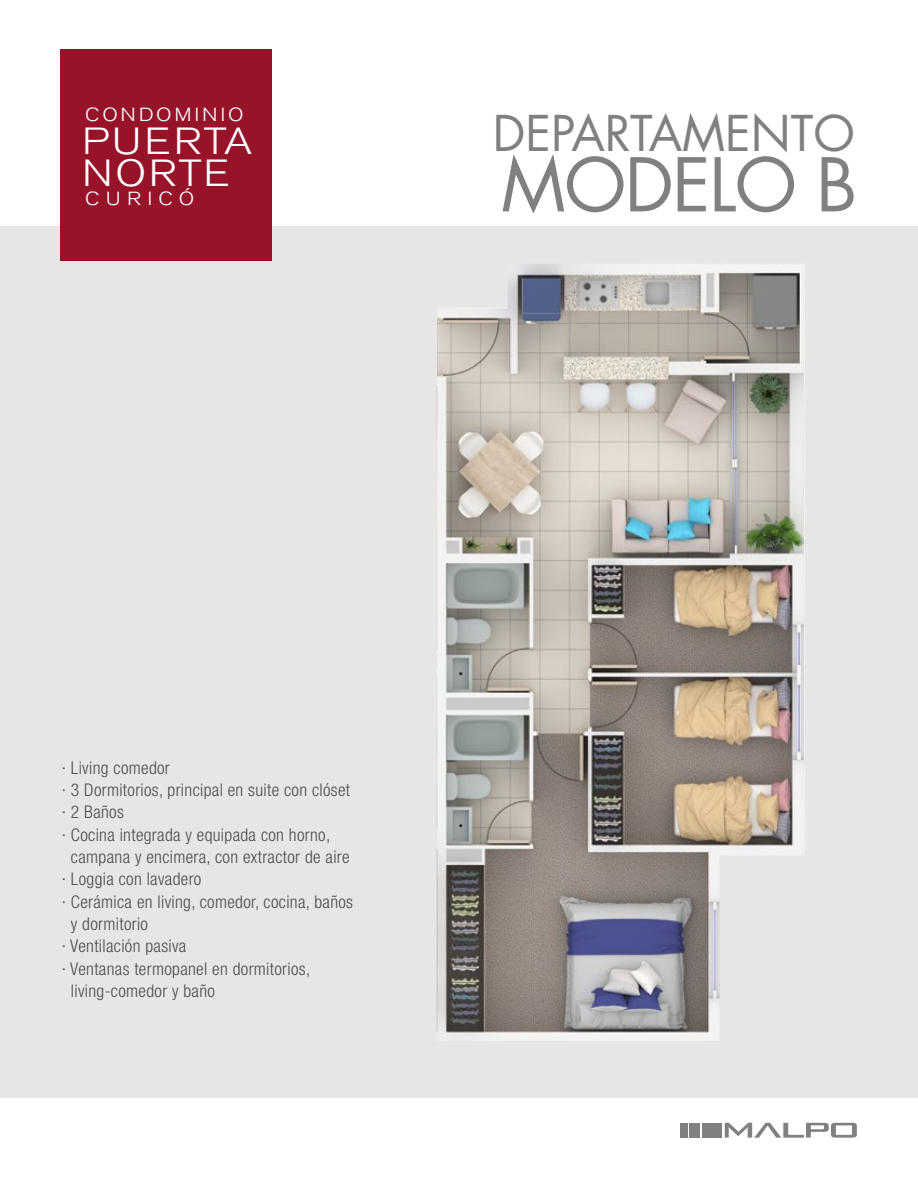
<style>
.page{position:relative;width:918px;height:1188px;background:#fff}
.page>*{position:absolute;margin:0;border:0;box-sizing:border-box;transform-origin:0 0}
.t1{font:72px "Futura Std";letter-spacing:-.02em;color:#808080}
.t2{font:48px "Futura Std";color:#808080}
.t3{font:300 37.5px/31.5px "Akzidenz Grotesk BQ";letter-spacing:.06em;color:#fff;scale:1.16 1}
.t4{font:300 18.9px "Akzidenz Grotesk BQ";letter-spacing:.13em;color:#fff;scale:1.16 1}
.t5{font:300 condensed 17.55px "Helvetica Neue LT Std";letter-spacing:.02em;color:#4d4d4d}
</style>
<div class="page">
<div style="left:0;top:226px;width:918px;height:872px;background:#e6e6e6"></div>
<div style="left:681px;top:1123px;width:7px;height:14px;background:#808080"></div>
<div style="left:689px;top:1123px;width:11px;height:14px;background:#808080"></div>
<div style="left:702px;top:1123px;width:19px;height:14px;background:#808080"></div>
<svg style="left:725px;top:1123px;width:132px;height:15px"></svg>
<img style="left:437px;top:264px;width:368px;height:777px">
<div style="left:60px;top:49px;width:212px;height:211px;background:#97132a"></div>
<p class="t4" style="left:85px;top:104px;width:138px">CONDOMINIO</p>
<h3 class="t3" style="left:82px;top:127px;width:148px">PUERTA<br>NORTE</h3>
<p class="t4" style="left:85px;top:188px;width:96px">CURICÓ</p>
<h2 class="t2" style="left:493px;top:102px;width:363px">DEPARTAMENTO</h2>
<h1 class="t1" style="left:501px;top:139px;width:357px">MODELO B</h1>
<p class="t5" style="left:62px;top:757px;width:110px">· Living comedor</p>
<p class="t5" style="left:62px;top:780px;width:290px">· 3 Dormitorios, principal en suite con clóset</p>
<p class="t5" style="left:62px;top:802px;width:64px">· 2 Baños</p>
<p class="t5" style="left:62px;top:824px;width:270px">· Cocina integrada y equipada con horno,</p>
<p class="t5" style="left:71px;top:847px;width:280px">campana y encimera, con extractor de aire</p>
<p class="t5" style="left:62px;top:869px;width:141px">· Loggia con lavadero</p>
<p class="t5" style="left:62px;top:891px;width:293px">· Cerámica en living, comedor, cocina, baños</p>
<p class="t5" style="left:71px;top:914px;width:79px">y dormitorio</p>
<p class="t5" style="left:62px;top:936px;width:126px">· Ventilación pasiva</p>
<p class="t5" style="left:62px;top:958px;width:250px">· Ventanas termopanel en dormitorios,</p>
<p class="t5" style="left:71px;top:981px;width:146px">living-comedor y baño</p>
</div>
